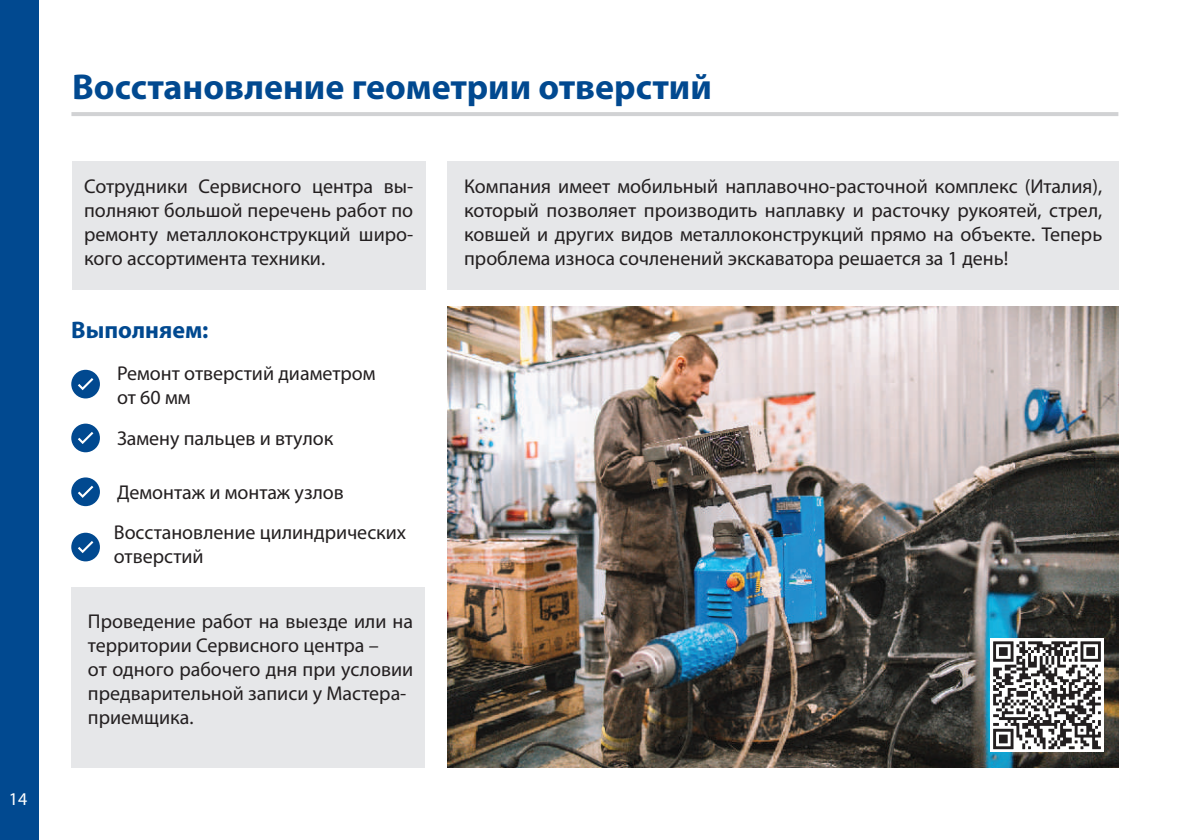
<style>
.page{position:relative;width:1191px;height:840px;background:#fff}
.page>*{position:absolute;margin:0;border:0;box-sizing:border-box;transform-origin:0 0}
.t1{font:700 36px "Myriad Pro";color:#014990}
.t2{font:700 24px "Myriad Pro";color:#014990}
.t3{font:20px/24px "Myriad Pro";color:#231f20}
.t4{font:18px "Myriad Pro";color:#fff}
</style>
<div class="page">
<div style="left:0;top:0;width:39px;height:839px;background:#014990"></div>
<div style="left:72px;top:161px;width:353px;height:129px;background:#e6e7e9"></div>
<div style="left:447px;top:161px;width:672px;height:129px;background:#e6e7e9"></div>
<hr style="left:71px;top:112px;width:1047px;height:4px;background:#d1d2d4">
<div style="left:71px;top:369px;width:29px;height:29px;background:#014990;border-radius:50%"></div>
<svg style="left:78px;top:378px;width:15px;height:12px"></svg>
<div style="left:71px;top:423px;width:29px;height:29px;background:#014990;border-radius:50%"></div>
<svg style="left:78px;top:432px;width:15px;height:12px"></svg>
<div style="left:71px;top:477px;width:29px;height:29px;background:#014990;border-radius:50%"></div>
<svg style="left:78px;top:485px;width:15px;height:12px"></svg>
<div style="left:71px;top:587px;width:354px;height:180px;background:#e6e7e9"></div>
<div style="left:71px;top:532px;width:29px;height:29px;background:#014990;border-radius:50%"></div>
<svg style="left:78px;top:541px;width:15px;height:12px"></svg>
<img style="left:447px;top:306px;width:672px;height:461px">
<svg style="left:990px;top:638px;width:113px;height:113px"></svg>
<svg style="left:993px;top:641px;width:107px;height:107px"></svg>
<p class="t4" style="left:9px;top:788px;width:20px">14</p>
<h1 class="t1" style="left:72px;top:67px;width:641px">Восстановление геометрии отверстий</h1>
<p class="t3" style="left:84px;top:174px;width:331px;text-align:justify">Сотрудники Сервисного центра вы&shy;полняют большой перечень работ по ремонту металлоконструкций широ&shy;кого ассортимента техники.</p>
<p class="t3" style="left:464px;top:174px;width:639px;text-align:justify">Компания имеет мобильный наплавочно-расточной комплекс (Италия), который позволяет производить наплавку и расточку рукоятей, стрел, ковшей и других видов металлоконструкций прямо на объекте. Теперь проблема износа сочленений экскаватора решается за 1 день!</p>
<p class="t2" style="left:71px;top:316px;width:139px">Выполняем:</p>
<p class="t3" style="left:117px;top:361px;width:260px">Ремонт отверстий диаметром от 60 мм</p>
<p class="t3" style="left:117px;top:427px;width:218px">Замену пальцев и втулок</p>
<p class="t3" style="left:114px;top:473px;width:294px;line-height:39.8px">Демонтаж и монтаж узлов<br>Восстановление цилиндрических</p>
<p class="t3" style="left:114px;top:544px;width:91px">отверстий</p>
<p class="t3" style="left:88px;top:609px;width:327px">Проведение работ на выезде или на территории Сервисного центра –<br>от одного рабочего дня при условии предварительной записи у Мастера&shy;приемщика.</p>
</div>
